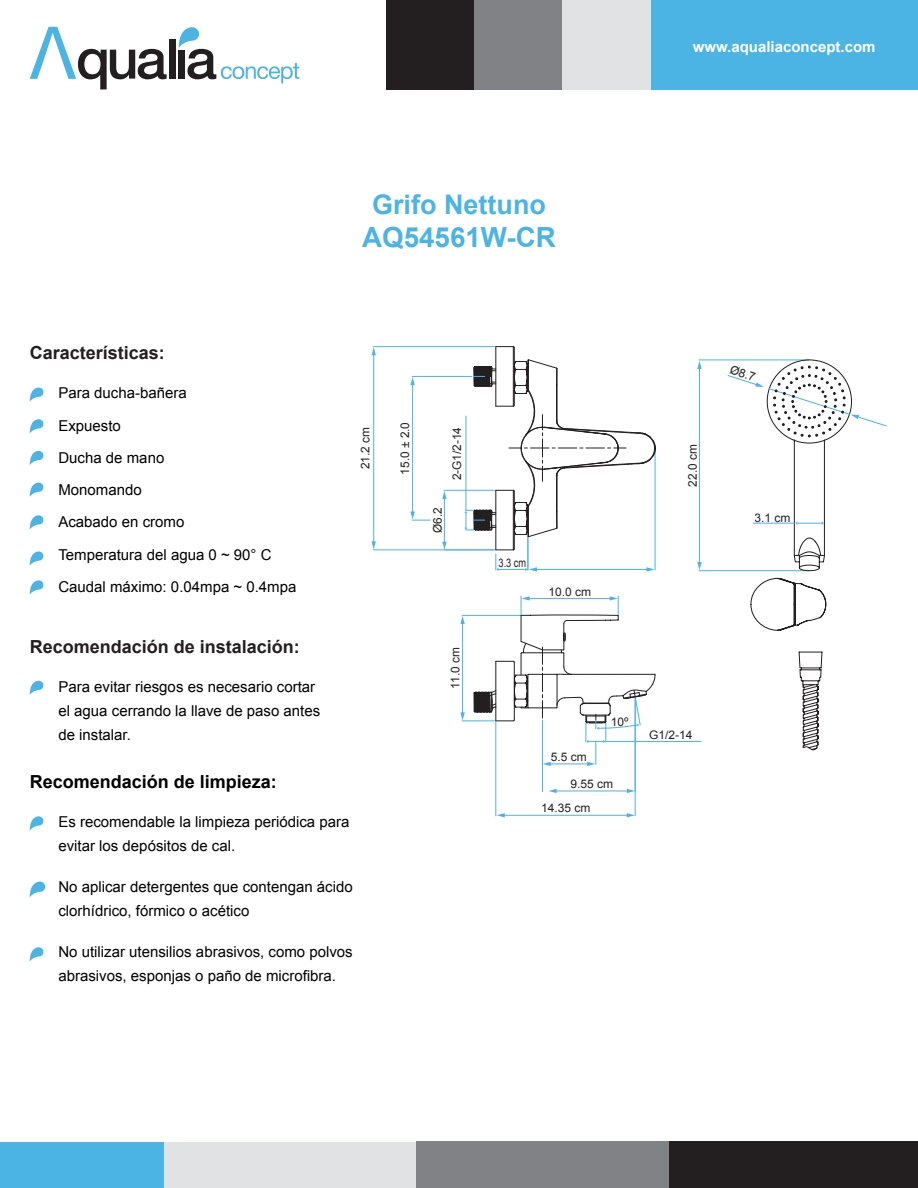
<style>
.page{position:relative;width:918px;height:1188px;background:#fff}
.page>*{position:absolute;margin:0;border:0;box-sizing:border-box;transform-origin:0 0}
.t1{font:700 27.75px "Arial";color:#4cb4e5}
.t2{font:700 27px "Arial";color:#4cb4e5}
.t3{font:700 18px "Arial";color:#231f20}
.t4{font:700 18px "Arial";color:#000}
.t5{font:15px/32.2px "Arial";color:#000}
.t6{font:700 15px "Arial";color:#fff}
.t7{font:12px "Arial";color:#231f20}
.t8{font:11.85px/24.3px "Arial";color:#231f20}
.t9{font:11.85px "Arial";color:#231f20;scale:.78 1}
</style>
<div class="page">
<div style="left:0;top:1142px;width:163px;height:46px;background:#4cb4e5"></div>
<div style="left:164px;top:1142px;width:253px;height:46px;background:#e1e2e4"></div>
<div style="left:417px;top:1142px;width:253px;height:46px;background:#808285"></div>
<div style="left:670px;top:1142px;width:248px;height:46px;background:#231f20"></div>
<div style="left:650px;top:0;width:268px;height:89px;background:#4cb4e5"></div>
<div style="left:562px;top:0;width:88px;height:89px;background:#e1e2e4"></div>
<div style="left:474px;top:0;width:88px;height:89px;background:#808285"></div>
<div style="left:386px;top:0;width:88px;height:89px;background:#231f20"></div>
<div style="left:169px;top:39px;width:7px;height:40px;background:#231f20"></div>
<svg style="left:30px;top:27px;width:137px;height:62px"></svg>
<svg style="left:179px;top:27px;width:120px;height:56px"></svg>
<svg style="left:30px;top:388px;width:13px;height:14px"></svg>
<svg style="left:30px;top:681px;width:13px;height:14px"></svg>
<svg style="left:30px;top:816px;width:13px;height:14px"></svg>
<svg style="left:30px;top:882px;width:15px;height:15px"></svg>
<svg style="left:30px;top:947px;width:13px;height:14px"></svg>
<svg style="left:30px;top:419px;width:13px;height:14px"></svg>
<svg style="left:30px;top:451px;width:13px;height:14px"></svg>
<svg style="left:30px;top:483px;width:13px;height:14px"></svg>
<svg style="left:30px;top:515px;width:13px;height:14px"></svg>
<svg style="left:30px;top:551px;width:13px;height:15px"></svg>
<svg style="left:30px;top:580px;width:13px;height:14px"></svg>
<hr style="left:444px;top:498px;width:1px;height:45px;background:#4db2e7">
<svg style="left:442px;top:491px;width:5px;height:8px"></svg>
<svg style="left:442px;top:542px;width:5px;height:7px"></svg>
<hr style="left:444px;top:490px;width:50px;height:1px;background:#4db2e7">
<hr style="left:412px;top:384px;width:1px;height:129px;background:#4db2e7">
<svg style="left:410px;top:377px;width:5px;height:8px"></svg>
<svg style="left:410px;top:511px;width:20px;height:10px"></svg>
<hr style="left:412px;top:376px;width:60px;height:1px;background:#4db2e7">
<hr style="left:606px;top:741px;width:95px;height:1px;background:#4db2e7">
<hr style="left:555px;top:791px;width:73px;height:1px;background:#4db2e7">
<svg style="left:548px;top:789px;width:9px;height:4px"></svg>
<svg style="left:627px;top:789px;width:8px;height:4px"></svg>
<hr style="left:542px;top:725px;width:1px;height:66px;background:#4db2e7">
<hr style="left:373px;top:354px;width:1px;height:189px;background:#4db2e7">
<svg style="left:372px;top:347px;width:4px;height:8px"></svg>
<svg style="left:372px;top:541px;width:4px;height:8px"></svg>
<hr style="left:373px;top:549px;width:121px;height:1px;background:#4db2e7">
<hr style="left:373px;top:346px;width:121px;height:1px;background:#4db2e7">
<hr style="left:462px;top:622px;width:1px;height:92px;background:#4db2e7">
<svg style="left:460px;top:712px;width:5px;height:8px"></svg>
<svg style="left:460px;top:616px;width:5px;height:8px"></svg>
<hr style="left:462px;top:615px;width:59px;height:1px;background:#4db2e7">
<hr style="left:462px;top:721px;width:32px;height:1px;background:#4db2e7">
<hr style="left:514px;top:348px;width:1px;height:57px;background:#231f20">
<hr style="left:513px;top:347px;width:1px;height:59px;background:#231f20">
<hr style="left:495px;top:490px;width:1px;height:60px;background:#231f20">
<hr style="left:495px;top:347px;width:1px;height:59px;background:#231f20">
<svg style="left:495px;top:548px;width:18px;height:23px"></svg>
<svg style="left:496px;top:346px;width:19px;height:2px"></svg>
<hr style="left:503px;top:815px;width:125px;height:1px;background:#4db2e7">
<svg style="left:497px;top:813px;width:8px;height:4px"></svg>
<svg style="left:627px;top:813px;width:8px;height:4px"></svg>
<hr style="left:635px;top:697px;width:1px;height:119px;background:#4db2e7">
<hr style="left:495px;top:721px;width:1px;height:95px;background:#4db2e7">
<svg style="left:474px;top:614px;width:167px;height:152px"></svg>
<svg style="left:465px;top:359px;width:48px;height:179px"></svg>
<svg style="left:513px;top:359px;width:319px;height:349px"></svg>
<hr style="left:699px;top:368px;width:1px;height:196px;background:#4db2e7">
<svg style="left:697px;top:361px;width:5px;height:8px"></svg>
<svg style="left:697px;top:562px;width:5px;height:8px"></svg>
<svg style="left:727px;top:366px;width:160px;height:385px"></svg>
<p class="t6" style="left:693px;top:37px;width:184px">www.aqualiaconcept.com</p>
<h2 class="t2" style="left:372px;top:186px;width:175px">Grifo Nettuno</h2>
<h1 class="t1" style="left:362px;top:219px;width:195px">AQ54561W-CR</h1>
<p class="t3" style="left:30px;top:341px;width:137px">Características:</p>
<p class="t5" style="left:58px;top:377px;width:240px">Para ducha-bañera<br>Expuesto<br>Ducha de mano<br>Monomando<br>Acabado en cromo<br>Temperatura del agua 0 ~ 90° C<br>Caudal máximo: 0.04mpa ~ 0.4mpa</p>
<p class="t7" style="left:357px;top:469px;width:44px;rotate:-90deg">21.2 cm</p>
<p class="t3" style="left:30px;top:634px;width:272px">Recomendación de instalación:</p>
<p class="t5" style="left:58px;top:675px;width:263px;line-height:24px">Para evitar riesgos es necesario cortar el agua cerrando la llave de paso antes de instalar.</p>
<p class="t4" style="left:30px;top:770px;width:249px">Recomendación de limpieza:</p>
<p class="t5" style="left:58px;top:810px;width:292px;line-height:24px">Es recomendable la limpieza periódica para evitar los depósitos de cal.</p>
<p class="t5" style="left:58px;top:875px;width:296px;line-height:24px">No aplicar detergentes que contengan ácido clorhídrico, fórmico o acético</p>
<p class="t5" style="left:58px;top:940px;width:296px;line-height:24px">No utilizar utensilios abrasivos, como polvos abrasivos, esponjas o paño de microfibra.</p>
<p class="t7" style="left:397px;top:475px;width:54px;rotate:-90deg">15.0 ± 2.0</p>
<p class="t7" style="left:449px;top:480px;width:55px;rotate:-90deg">2-G1/2-14</p>
<p class="t7" style="left:430px;top:533px;width:27px;rotate:-90deg">Ø6.2</p>
<p class="t7" style="left:448px;top:689px;width:43px;rotate:-90deg">11.0 cm</p>
<p class="t9" style="left:499px;top:555px;width:37px">3.3 cm</p>
<p class="t8" style="left:548px;top:580px;width:44px">10.0 cm</p>
<p class="t7" style="left:685px;top:487px;width:44px;rotate:-90deg">22.0 cm</p>
<p class="t8" style="left:734px;top:358px;width:27px;rotate:18deg">Ø8.7</p>
<p class="t8" style="left:755px;top:505px;width:37px">3.1 cm</p>
<p class="t8" style="left:611px;top:710px;width:19px">10º</p>
<p class="t8" style="left:551px;top:745px;width:37px">5.5 cm</p>
<p class="t8" style="left:541px;top:772px;width:73px;text-indent:29px">9.55 cm<br>14.35 cm</p>
<p class="t8" style="left:649px;top:723px;width:45px">G1/2-14</p>
</div>
